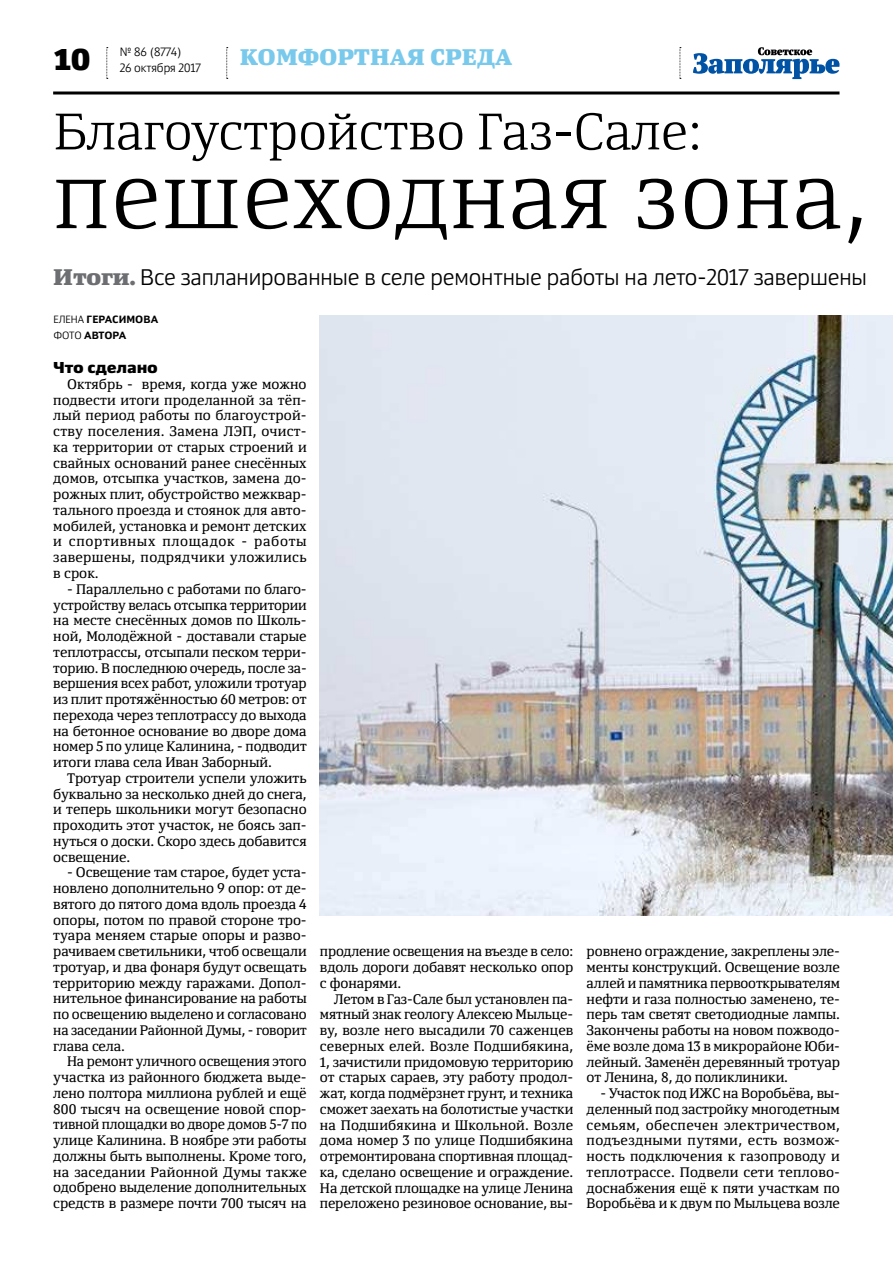
<style>
.page{position:relative;width:893px;height:1263px;background:#fff}
.page>*{position:absolute;margin:0;border:0;box-sizing:border-box;transform-origin:0 0}
.t1{font:300 93px "Yefimov Serif";letter-spacing:.015em;color:#000}
.t2{font:300 51px "Yefimov Serif";letter-spacing:-.005em;color:#000}
.t3{font:900 30px "Yefimov Sans";color:#000}
.t4{font:300 22.5px "Yefimov Sans";letter-spacing:-.005em;color:#000}
.t5{font:900 22.5px "Yefimov Serif";letter-spacing:.005em;color:#78c9eb}
.t6{font:900 15.75px "Yefimov Sans";letter-spacing:-.005em;color:#000}
.t7{font:13.8px/15.8px "Yefimov Serif";letter-spacing:-.005em;color:#000;text-align:justify}
.t8{font:300 12px/15.8px "Yefimov Sans";letter-spacing:-.005em;color:#000}
.t9{font:700 10.5px/15.8px "Yefimov Sans";letter-spacing:.005em;color:#000}
.s1{font-family:"Yefimov Serif";font-weight:900;color:#6d6e71}
.s2{font-weight:300}
</style>
<div class="page">
<svg style="left:106px;top:47px;width:2px;height:32px"></svg>
<svg style="left:679px;top:47px;width:2px;height:32px"></svg>
<svg style="left:226px;top:47px;width:2px;height:32px"></svg>
<hr style="left:53px;top:91px;width:786px;height:3px;background:#000">
<svg style="left:693px;top:47px;width:146px;height:32px"></svg>
<img style="left:320px;top:315px;width:573px;height:601px">
<h3 class="t3" style="left:53px;top:47px;width:39px">10</h3>
<p class="t8" style="left:120px;top:45px;width:83px">№ 86 (8774)<br>26 октября 2017</p>
<h3 class="t5" style="left:240px;top:47px;width:274px">КОМФОРТНАЯ СРЕДА</h3>
<h2 class="t2" style="left:53px;top:110px;width:650px">Благоустройство Газ-Сале:</h2>
<h1 class="t1" style="left:53px;top:157px;width:818px">пешеходная зона,</h1>
<h3 class="t4" style="left:53px;top:265px;width:815px"><span class="s1">Итоги.</span> Все запланированные в селе ремонтные работы на лето-2017 завершены</h3>
<p class="t9" style="left:53px;top:312px;width:106px"><span class="s2">ЕЛЕНА</span> ГЕРАСИМОВА<br><span class="s2">ФОТО</span> АВТОРА</p>
<p class="t6" style="left:53px;top:361px;width:106px">Что сделано</p>
<p class="t7" style="left:53px;top:377px;width:255px;text-indent:14px">Октябрь - время, когда уже можно подвести итоги проделанной за тёп&shy;лый период работы по благоустрой&shy;ству поселения. Замена ЛЭП, очист&shy;ка территории от старых строений и свайных оснований ранее снесённых домов, отсыпка участков, замена до&shy;рожных плит, обустройство межквар&shy;тального проезда и стоянок для авто&shy;мобилей, установка и ремонт детских и спортивных площадок - работы завершены, подрядчики уложились в срок.</p>
<p class="t7" style="left:53px;top:582px;width:255px;text-indent:14px">- Параллельно с работами по благо&shy;устройству велась отсыпка территории на месте снесённых домов по Школь&shy;ной, Молодёжной - доставали старые теплотрассы, отсыпали песком терри&shy;торию. В последнюю очередь, после за&shy;вершения всех работ, уложили тротуар из плит протяжённостью 60 метров: от перехода через теплотрассу до выхода на бетонное основание во дворе дома номер 5 по улице Калинина, - подводит итоги глава села Иван Заборный.</p>
<p class="t7" style="left:53px;top:771px;width:255px;text-indent:14px">Тротуар строители успели уложить буквально за несколько дней до снега, и теперь школьники могут безопасно проходить этот участок, не боясь зап&shy;нуться о доски. Скоро здесь добавится освещение.</p>
<p class="t7" style="left:53px;top:866px;width:255px;text-indent:14px">- Освещение там старое, будет уста&shy;новлено дополнительно 9 опор: от де&shy;вятого до пятого дома вдоль проезда 4 опоры, потом по правой стороне тро&shy;туара меняем старые опоры и разво&shy;рачиваем светильники, чтоб освещали тротуар, и два фонаря будут освещать территорию между гаражами. Допол&shy;нительное финансирование на работы по освещению выделено и согласовано на заседании Районной Думы, - говорит глава села.</p>
<p class="t7" style="left:53px;top:1055px;width:255px;text-indent:14px">На ремонт уличного освещения этого участка из районного бюджета выде&shy;лено полтора миллиона рублей и ещё 800 тысяч на освещение новой спор&shy;тивной площадки во дворе домов 5-7 по улице Калинина. В ноябре эти работы должны быть выполнены. Кроме того, на заседании Районной Думы также одобрено выделение дополнительных средств в размере почти 700 тысяч на</p>
<p class="t7" style="left:320px;top:944px;width:255px">продление освещения на въезде в село: вдоль дороги добавят несколько опор с фонарями.</p>
<p class="t7" style="left:320px;top:992px;width:255px;text-indent:14px">Летом в Газ-Сале был установлен па&shy;мятный знак геологу Алексею Мыльце&shy;ву, возле него высадили 70 саженцев северных елей. Возле Подшибякина, 1, зачистили придомовую территорию от старых сараев, эту работу продол&shy;жат, когда подмёрзнет грунт, и техника сможет заехать на болотистые участки на Подшибякина и Школьной. Возле дома номер 3 по улице Подшибякина отремонтирована спортивная площад&shy;ка, сделано освещение и ограждение.<br>На детской площадке на улице Ленина переложено резиновое основание, вы-</p>
<p class="t7" style="left:587px;top:944px;width:255px">ровнено ограждение, закреплены эле&shy;менты конструкций. Освещение возле аллей и памятника первооткрывателям нефти и газа полностью заменено, те&shy;перь там светят светодиодные лампы.<br>Закончены работы на новом пожводо&shy;ёме возле дома 13 в микрорайоне Юби&shy;лейный. Заменён деревянный тротуар от Ленина, 8, до поликлиники.</p>
<p class="t7" style="left:587px;top:1086px;width:255px;text-indent:14px">- Участок под ИЖС на Воробьёва, вы&shy;деленный под застройку многодетным семьям, обеспечен электричеством, подъездными путями, есть возмож&shy;ность подключения к газопроводу и теплотрассе. Подвели сети теплово&shy;доснабжения ещё к пяти участкам по Воробьёва и к двум по Мыльцева возле</p>
</div>
